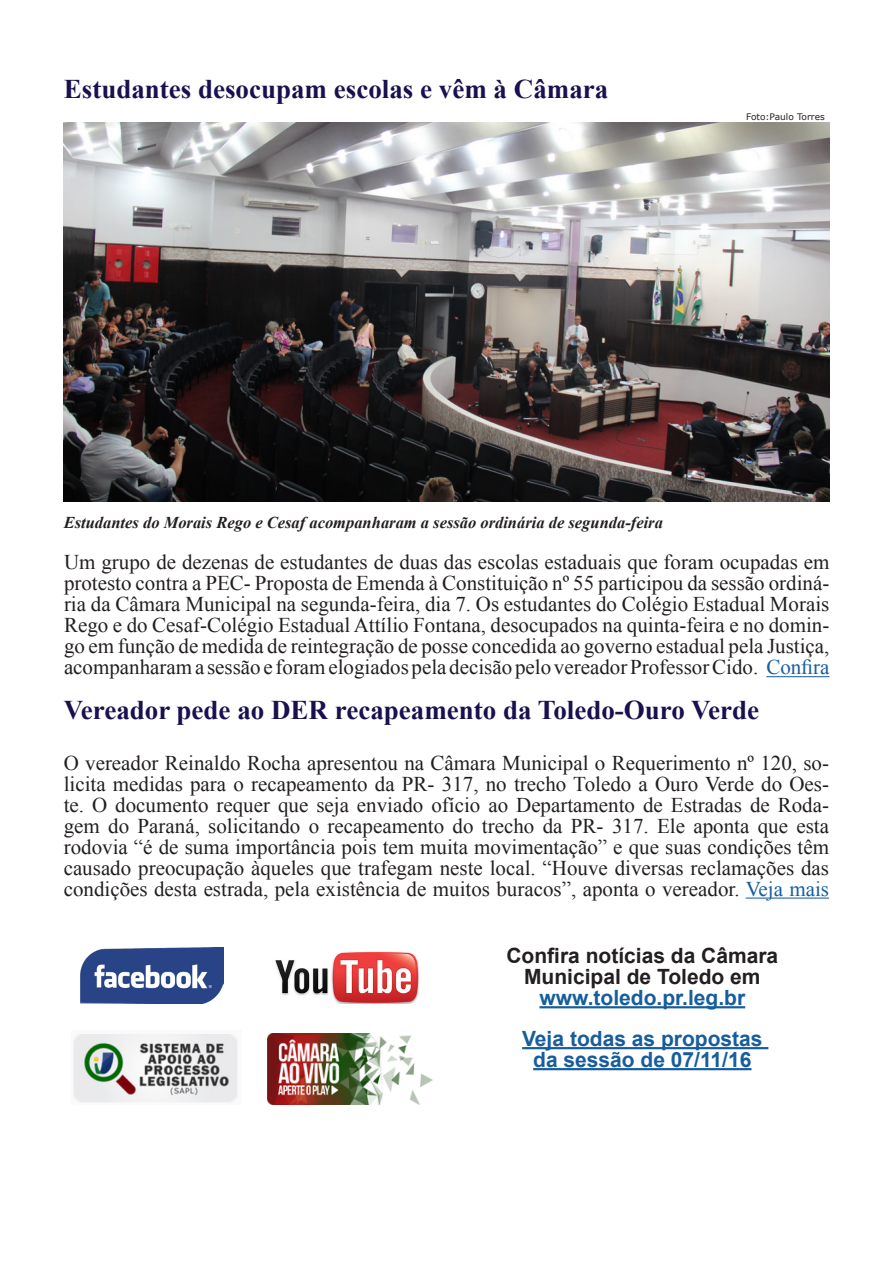
<style>
.page{position:relative;width:893px;height:1263px;background:#fff}
.page>*{position:absolute;margin:0;border:0;box-sizing:border-box;transform-origin:0 0}
.t1{font:700 27px "Times New Roman";color:#19104f}
.t2{font:21px/21px "Times New Roman";color:#231f20;text-align:justify}
.t3{font:700 21px "Arial";color:#175d9e}
.t4{font:700 21px "Arial";color:#231f20}
.t5{font:italic 700 16.5px "Times New Roman";color:#231f20}
.t6{font:9px "Verdana";color:#231f20}
.s1{color:#175d9e}
</style>
<div class="page">
<hr style="left:766px;top:676px;width:63px;height:1px;background:#175d9e">
<img style="left:64px;top:122px;width:765px;height:379px">
<hr style="left:746px;top:897px;width:83px;height:1px;background:#175d9e">
<hr style="left:539px;top:1006px;width:206px;height:2px;background:#175d9e">
<img style="left:81px;top:948px;width:142px;height:56px">
<img style="left:275px;top:951px;width:145px;height:53px">
<img style="left:73px;top:1034px;width:165px;height:69px">
<img style="left:268px;top:1034px;width:165px;height:70px">
<hr style="left:522px;top:1047px;width:246px;height:2px;background:#175d9e">
<hr style="left:533px;top:1068px;width:218px;height:2px;background:#175d9e">
<p class="t1" style="left:64px;top:70px;width:546px">Estudantes desocupam escolas e vêm à Câmara</p>
<p class="t6" style="left:746px;top:110px;width:80px">Foto:Paulo Torres</p>
<p class="t5" style="left:64px;top:510px;width:601px">Estudantes do Morais Rego e Cesaf acompanharam a sessão ordinária de segunda-feira</p>
<p class="t2" style="left:64px;top:551px;width:767px">Um grupo de dezenas de estudantes de duas das escolas estaduais que foram ocupadas em protesto contra a PEC- Proposta de Emenda à Constituição nº 55 participou da sessão ordiná&shy;ria da Câmara Municipal na segunda-feira, dia 7. Os estudantes do Colégio Estadual Morais Rego e do Cesaf-Colégio Estadual Attílio Fontana, desocupados na quinta-feira e no domin&shy;go em função de medida de reintegração de posse concedida ao governo estadual pela Justiça, acompanharam a sessão e foram elogiados pela decisão pelo vereador Professor Cido. <span class="s1">Confira</span></p>
<p class="t1" style="left:64px;top:690px;width:697px">Vereador pede ao DER recapeamento da Toledo-Ouro Verde</p>
<p class="t2" style="left:64px;top:751px;width:767px">O vereador Reinaldo Rocha apresentou na Câmara Municipal o Requerimento nº 120, so&shy;licita medidas para o recapeamento da PR- 317, no trecho Toledo a Ouro Verde do Oes&shy;te. O documento requer que seja enviado ofício ao Departamento de Estradas de Roda&shy;gem do Paraná, solicitando o recapeamento do trecho da PR- 317. Ele aponta que esta rodovia “é de suma importância pois tem muita movimentação” e que suas condições têm causado preocupação àqueles que trafegam neste local. “Houve diversas reclamações das condições desta estrada, pela existência de muitos buracos”, aponta o vereador. <span class="s1">Veja mais</span></p>
<p class="t4" style="left:506px;top:941px;width:273px">Confira notícias da Câmara</p>
<p class="t4" style="left:524px;top:962px;width:238px">Municipal de Toledo em</p>
<p class="t3" style="left:539px;top:983px;width:207px">www.toledo.pr.leg.br</p>
<p class="t3" style="left:522px;top:1024px;width:242px">Veja todas as propostas</p>
<p class="t3" style="left:533px;top:1045px;width:220px">da sessão de 07/11/16</p>
</div>
